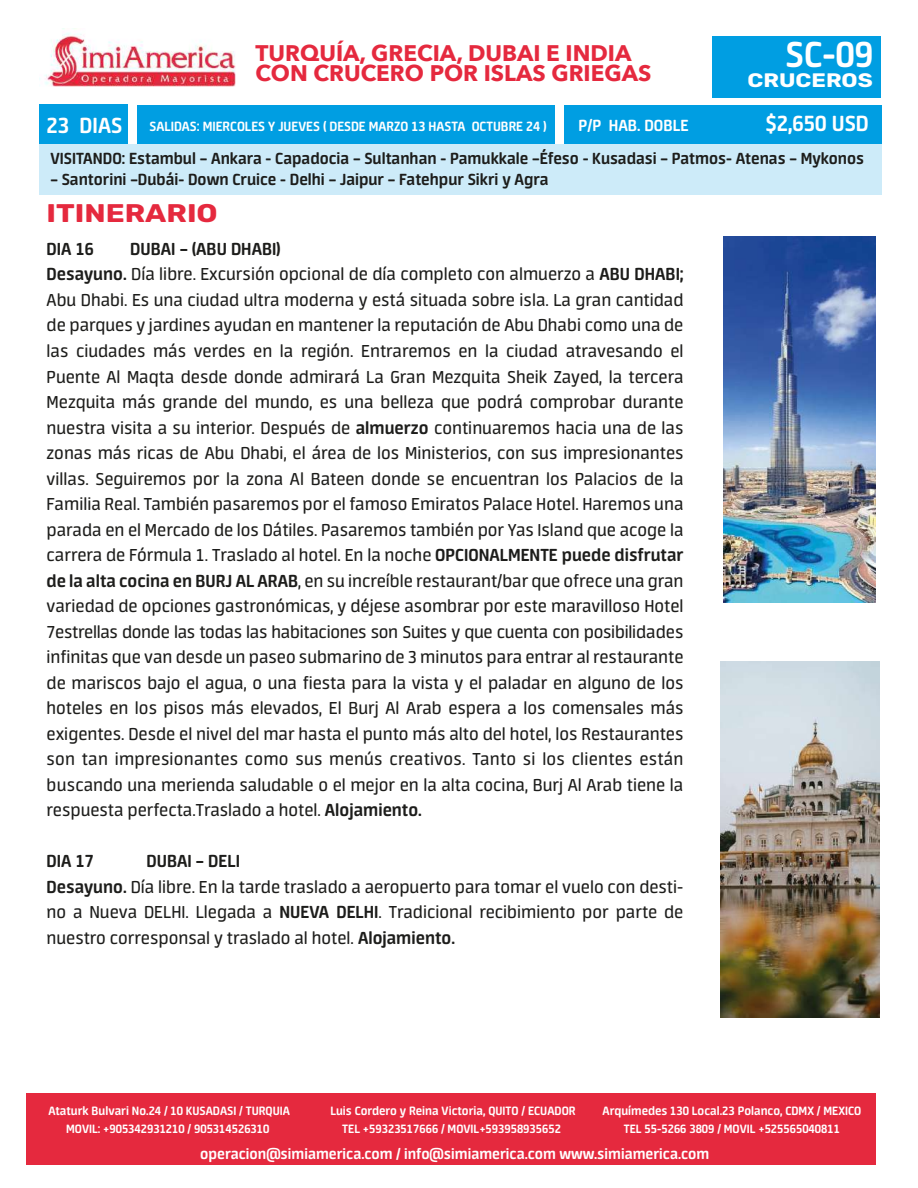
<style>
.page{position:relative;width:918px;height:1188px;background:#fff}
.page>*{position:absolute;margin:0;border:0;box-sizing:border-box;transform-origin:0 0}
.t1{font:700 40.5px "Neuron";color:#fff}
.t2{font:300 25.5px "Rubik";color:#e5293e;scale:1.16 1}
.t3{font:700 24.45px "Neuron";color:#fff}
.t4{font:700 22.5px/19.5px "Avenir Next";color:#e5293e}
.t5{font:19.5px/25.5px "Neuron";color:#1d1d1b}
.t6{font:700 19.5px "Neuron";color:#1d1d1b}
.t7{font:300 19.5px "Rubik";color:#fff;scale:1.16 1}
.t8{font:700 18px "Neuron";color:#1d1d1b}
.t9{font:700 18px "Neuron";color:#fff}
.t10{font:700 16.5px "Neuron";color:#fff}
.t11{font:700 15px "Neuron";color:#fff}
.t12{font:700 13.5px/18px "Neuron";color:#fff;text-align:center}
.s1{font-size:24.45px}
.s2{font-weight:700}
</style>
<div class="page">
<div style="left:27px;top:1093px;width:849px;height:72px;background:#e5293e"></div>
<div style="left:39px;top:144px;width:843px;height:51px;background:#cdebf9"></div>
<img style="left:39px;top:28px;width:197px;height:59px">
<div style="left:137px;top:106px;width:418px;height:38px;background:#009ee2"></div>
<div style="left:39px;top:105px;width:89px;height:39px;background:#009ee2"></div>
<div style="left:564px;top:105px;width:318px;height:39px;background:#009ee2"></div>
<div style="left:713px;top:36px;width:168px;height:62px;background:#009ee2"></div>
<img style="left:720px;top:661px;width:159px;height:357px">
<img style="left:724px;top:237px;width:152px;height:366px">
<p class="t4" style="left:256px;top:44px;width:397px">TURQUÍA, GRECIA, DUBAI E INDIA<br>CON CRUCERO POR ISLAS GRIEGAS</p>
<p class="t11" style="left:47px;top:117px;width:502px"><span class="s1">23 DIAS</span> SALIDAS: MIERCOLES Y JUEVES ( DESDE MARZO 13 HASTA OCTUBRE 24 )</p>
<p class="t9" style="left:579px;top:115px;width:111px">P/P HAB. DOBLE</p>
<h1 class="t1" style="left:786px;top:31px;width:89px">SC-09</h1>
<p class="t7" style="left:748px;top:66px;width:109px">CRUCEROS</p>
<p class="t3" style="left:765px;top:109px;width:105px">$2,650 USD</p>
<p class="t8" style="left:50px;top:148px;width:815px">VISITANDO: Estambul – Ankara - Capadocia – Sultanhan - Pamukkale –Éfeso - Kusadasi – Patmos- Atenas – Mykonos</p>
<p class="t8" style="left:50px;top:169px;width:500px">– Santorini –Dubái- Down Cruice - Delhi – Jaipur – Fatehpur Sikri y Agra</p>
<h2 class="t2" style="left:47px;top:195px;width:149px">ITINERARIO</h2>
<p class="t6" style="left:47px;top:238px;width:49px">DIA 16</p>
<p class="t5" style="left:47px;top:236px;width:638px;text-indent:84px"><span class="s2">DUBAI – (ABU DHABI)<br>Desayuno.</span> Día libre. Excursión opcional de día completo con almuerzo a <span class="s2">ABU DHABI; </span>Abu Dhabi. Es una ciudad ultra moderna y está situada sobre isla. La gran cantidad de parques y jardines ayudan en mantener la reputación de Abu Dhabi como una de las ciudades más verdes en la región. Entraremos en la ciudad atravesando el Puente Al Maqta desde donde admirará La Gran Mezquita Sheik Zayed, la tercera Mezquita más grande del mundo, es una belleza que podrá comprobar durante nuestra visita a su interior. Después de <span class="s2">almuerzo</span> continuaremos hacia una de las zonas más ricas de Abu Dhabi, el área de los Ministerios, con sus impresionantes villas. Seguiremos por la zona Al Bateen donde se encuentran los Palacios de la Familia Real. También pasaremos por el famoso Emiratos Palace Hotel. Haremos una parada en el Mercado de los Dátiles. Pasaremos también por Yas Island que acoge la carrera de Fórmula 1. Traslado al hotel. En la noche <span class="s2">OPCIONALMENTE puede disfrutar de la alta cocina en BURJ AL ARAB</span>, en su increíble restaurant/bar que ofrece una gran variedad de opciones gastronómicas, y déjese asombrar por este maravilloso Hotel 7estrellas donde las todas las habitaciones son Suites y que cuenta con posibilidades infinitas que van desde un paseo submarino de 3 minutos para entrar al restaurante de mariscos bajo el agua, o una fiesta para la vista y el paladar en alguno de los hoteles en los pisos más elevados, El Burj Al Arab espera a los comensales más exigentes. Desde el nivel del mar hasta el punto más alto del hotel, los Restaurantes son tan impresionantes como sus menús creativos. Tanto si los clientes están buscando una merienda saludable o el mejor en la alta cocina, Burj Al Arab tiene la respuesta perfecta.Traslado a hotel. <span class="s2">Alojamiento.</span></p>
<p class="t6" style="left:47px;top:850px;width:49px">DIA 17</p>
<p class="t5" style="left:47px;top:848px;width:638px;text-indent:100px"><span class="s2">DUBAI – DELI<br>Desayuno.</span> Día libre. En la tarde traslado a aeropuerto para tomar el vuelo con desti&shy;no a Nueva DELHI. Llegada a <span class="s2">NUEVA DELHI</span>. Tradicional recibimiento por parte de nuestro corresponsal y traslado al hotel. <span class="s2">Alojamiento.</span></p>
<p class="t12" style="left:48px;top:1102px;width:243px">Ataturk Bulvari No.24 / 10 KUSADASI / TURQUIA<br>MOVIL: +905342931210 / 905314526310</p>
<p class="t12" style="left:330px;top:1102px;width:247px">Luis Cordero y Reina Victoria, QUITO / ECUADOR<br>TEL +59323517666 / MOVIL+593958935652</p>
<p class="t12" style="left:603px;top:1102px;width:260px">Arquímedes 130 Local.23 Polanco, CDMX / MEXICO<br>TEL 55-5266 3809 / MOVIL +525565040811</p>
<p class="t10" style="left:200px;top:1145px;width:511px">operacion@simiamerica.com / info@simiamerica.com www.simiamerica.com</p>
</div>
